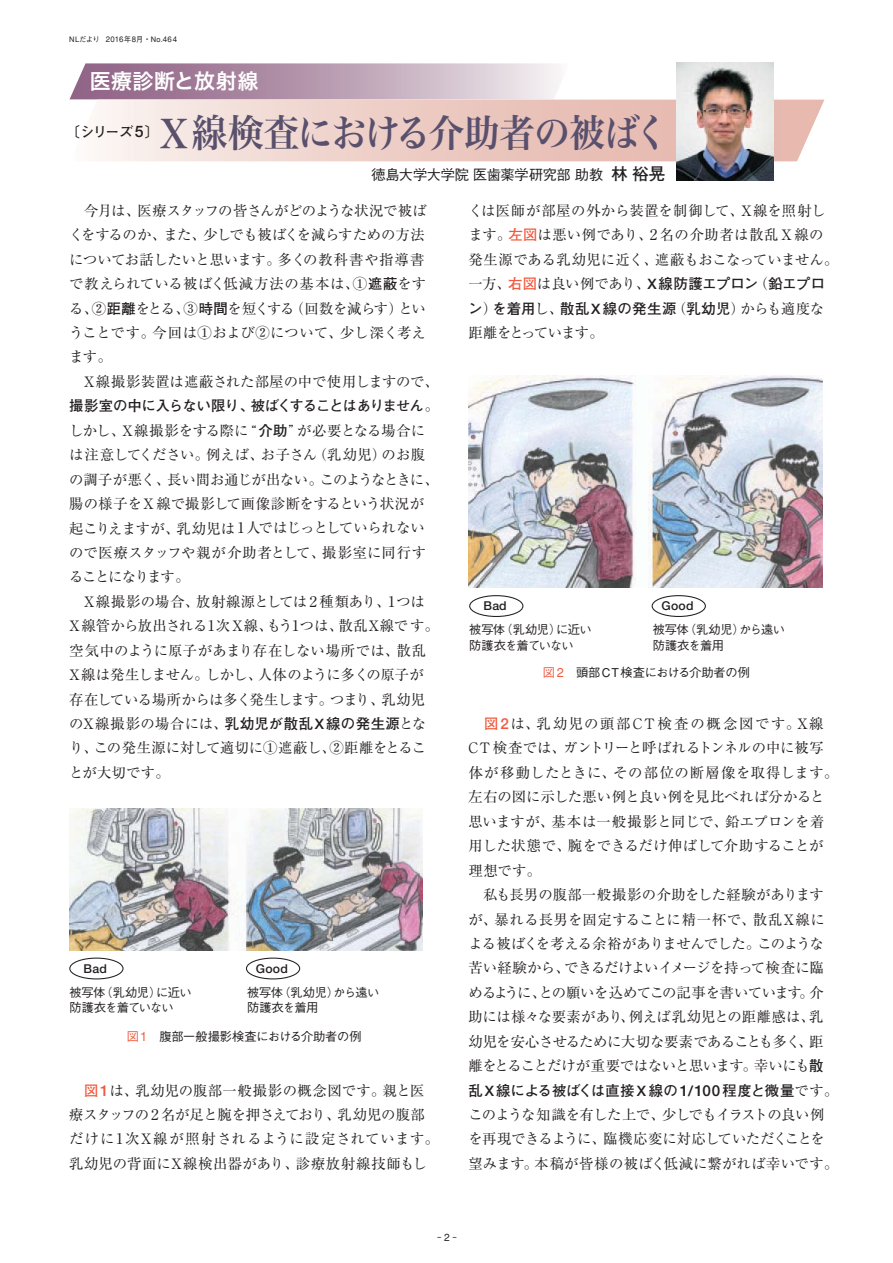
<style>
.page{position:relative;width:893px;height:1263px;background:#fff}
.page>*{position:absolute;margin:0;border:0;box-sizing:border-box;transform-origin:0 0}
.t1{font:38.25px "Hira Min Pro W6 90 msp RKSJ H";letter-spacing:-.02em;color:#58506d;scale:.93 1}
.t2{font:21px "Hira Kaku Pro W6 90 msp RKSJ H";letter-spacing:.025em;color:#fff}
.t3{font:14.4px/24.5px "Ryumin regular 90 msp RKSJ H";letter-spacing:-.005em;color:#231f20}
.t4{font:14.4px/24.5px "Ryumin regular 90 msp RKSJ H";letter-spacing:.015em;color:#231f20}
.t5{font:14.4px/24.5px "Ryumin regular 90 msp RKSJ H";letter-spacing:-.025em;color:#231f20}
.t6{font:14.4px "Futo Go B101 Bold 90 msp RKSJ H";letter-spacing:-.005em;color:#231f20}
.t7{font:14.4px "Futo Go B101 Bold 90 msp RKSJ H";letter-spacing:-.045em;color:#231f20}
.t8{font:14.4px "Futo Go B101 Bold 90 msp RKSJ H";letter-spacing:.04em;color:#231f20}
.t9{font:14.4px "Ryumin regular 90 msp RKSJ H";letter-spacing:-.07em;color:#231f20}
.t10{font:14.25px "Gothic BBB Medium 90 msp RKSJ H";letter-spacing:-.015em;color:#231f20}
.t11{font:13.8px "Futo Go B101 Bold 90 msp RKSJ H";color:#231f20}
.t12{font:12.15px/15.9px "Gothic BBB Medium 90 msp RKSJ H";letter-spacing:-.04em;color:#231f20}
.t13{font:12.15px "Gothic BBB Medium 90 msp RKSJ H";letter-spacing:-.02em;color:#231f20}
.t14{font:12.15px "Gothic BBB Medium 90 msp RKSJ H";letter-spacing:-.01em;color:#231f20}
.t15{font:12.15px "Futo Go B101 Bold 90 msp RKSJ H";letter-spacing:.015em;color:#231f20}
.t16{font:9.75px "Gothic BBB Medium 90 msp RKSJ H";color:#231f20}
.t17{font:7.5px "Gothic BBB Medium 90 msp RKSJ H";color:#231f20}
.s1{font-size:7.8px}
.s2{font-size:15.9px}
.s3{font-size:39.3px}
.s4{font-family:"Futo Go B101 Bold 90 msp RKSJ H";font-size:16.5px}
.s5{font-family:"Futo Go B101 Bold 90 msp RKSJ H"}
.s6{font-family:"Ryumin regular 90 msp RKSJ H"}
.s7{font-size:15.15px}
.s8{font-family:"Futo Go B101 Bold 90 msp RKSJ H";color:#f15a40}
.s9{color:#f15a40}
.s10{font-size:12.9px;color:#f15a40}
.s11{font-family:"Futo Go B101 Bold 90 msp RKSJ H";font-size:15.15px;color:#f15a40}
.s12{font-size:10.2px}
</style>
<div class="page">
<svg style="left:70px;top:63px;width:489px;height:36px;background:#bca2b5"></svg>
<svg style="left:94px;top:100px;width:730px;height:61px;background:#eed1ca"></svg>
<img style="left:677px;top:63px;width:96px;height:118px">
<img style="left:69px;top:809px;width:354px;height:141px">
<img style="left:469px;top:376px;width:354px;height:212px">
<div style="left:246px;top:958px;width:54px;height:21px;border:1px solid #231f20;border-radius:50%"></div>
<div style="left:69px;top:958px;width:55px;height:21px;border:1px solid #231f20;border-radius:50%"></div>
<div style="left:652px;top:595px;width:54px;height:22px;border:1px solid #231f20;border-radius:50%"></div>
<div style="left:469px;top:595px;width:54px;height:22px;border:1px solid #231f20;border-radius:50%"></div>
<p class="t17" style="left:69px;top:37px;width:109px">NLだより　<span class="s1">2016</span>年<span class="s1">8</span>月・No.<span class="s1">464</span></p>
<h2 class="t2" style="left:90px;top:74px;width:170px">医療診断と放射線</h2>
<p class="t11" style="left:67px;top:127px;width:92px">〔シリーズ<span class="s2">5</span>〕</p>
<h1 class="t1" style="left:160px;top:118px;width:549px"><span class="s3">X</span>線検査における介助者の被ばく</h1>
<p class="t10" style="left:371px;top:169px;width:295px">徳島大学大学院 医歯薬学研究部 助教<span class="s4">林 裕晃</span></p>
<p class="t3" style="left:69px;top:200px;width:371px">　今月は、医療スタッフの皆さんがどのような状況で被ばくをするのか、また、少しでも被ばくを減らすための方法についてお話したいと思います。多くの教科書や指導書で教えられている被ばく低減方法の基本は、①<span class="s5">遮蔽</span>をする、②<span class="s5">距離</span>をとる、③<span class="s5">時間</span>を短くする（回数を減らす）ということです。今回は①および②について、少し深く考えます。<br>　X線撮影装置は遮蔽された部屋の中で使用しますので、</p>
<p class="t7" style="left:69px;top:400px;width:371px">撮影室の中に入らない限り、被ばくすることはありません<span class="s6">。</span></p>
<p class="t3" style="left:69px;top:420px;width:371px">しかし、X線撮影をする際に“<span class="s5">介助</span>”が必要となる場合には注意してください。例えば、お子さん（乳幼児）のお腹の調子が悪く、長い間お通じが出ない。このようなときに、腸の様子をX 線で撮影して画像診断をするという状況が起こりえますが、乳幼児は<span class="s7">1</span>人ではじっとしていられないので医療スタッフや親が介助者として、撮影室に同行することになります。<br>　X線撮影の場合、放射線源としては<span class="s7">2</span> 種類あり、<span class="s7">1</span>つは<br>X線管から放出される<span class="s7">1</span>次X線、もう<span class="s7">1</span>つは、散乱X線です。空気中のように原子があまり存在しない場所では、散乱<br>X線は発生しません。しかし、人体のように多くの原子が存在している場所からは多く発生します。つまり、乳幼児のX線撮影の場合には、<span class="s5">乳幼児が散乱X線の発生源</span>となり、この発生源に対して適切に①遮蔽し、②距離をとることが大切です。</p>
<p class="t4" style="left:468px;top:200px;width:371px">くは医師が部屋の外から装置を制御して、X線を照射します。<span class="s8">左図</span>は悪い例であり、<span class="s7">2</span> 名の介助者は散乱 X線の発生源である乳幼児に近く、遮蔽もおこなっていません。一方、<span class="s8">右図</span>は良い例であり、<span class="s5">X線防護エプロン</span>（<span class="s5">鉛エプロ</span></p>
<p class="t8" style="left:468px;top:303px;width:357px">ン<span class="s6">）</span>を着用<span class="s6">し、</span>散乱X線の発生源<span class="s6">（</span>乳幼児<span class="s6">）からも適度な</span></p>
<p class="t9" style="left:468px;top:327px;width:137px">距離をとっています。</p>
<p class="t15" style="left:483px;top:601px;width:25px">Bad</p>
<p class="t15" style="left:662px;top:601px;width:33px">Good</p>
<p class="t12" style="left:469px;top:623px;width:124px">被写体（乳幼児）に近い防護衣を着ていない</p>
<p class="t12" style="left:653px;top:623px;width:134px">被写体（乳幼児）から遠い防護衣を着用</p>
<p class="t14" style="left:543px;top:668px;width:208px"><span class="s9">図</span><span class="s10">2</span>　頭部CT検査における介助者の例</p>
<p class="t3" style="left:468px;top:713px;width:371px;text-indent:16px"><span class="s8">図</span><span class="s11">2</span>は、乳幼児の頭部CT検査の概念図です。X線<br>CT検査では、ガントリーと呼ばれるトンネルの中に被写体が移動したときに、その部位の断層像を取得します。左右の図に示した悪い例と良い例を見比べれば分かると思いますが、基本は一般撮影と同じで、鉛エプロンを着用した状態で、腕をできるだけ伸ばして介助することが理想です。<br>　私も長男の腹部一般撮影の介助をした経験がありますが、暴れる長男を固定することに精一杯で、散乱X線による被ばくを考える余裕がありませんでした。このような苦い経験から、できるだけよいイメージを持って検査に臨めるように、との願いを込めてこの記事を書いています。介助には様々な要素があり、例えば乳幼児との距離感は、乳幼児を安心させるために大切な要素であることも多く、距離をとることだけが重要ではないと思います。幸いにも<span class="s5">散</span></p>
<p class="t6" style="left:468px;top:1085px;width:371px">乱X 線による被ばくは直接 X 線の<span class="s7">1</span>/<span class="s7">100</span>程度と微量<span class="s6">です。</span></p>
<p class="t5" style="left:468px;top:1104px;width:371px">このような知識を有した上で、少しでもイラストの良い例を再現できるように、臨機応変に対応していただくことを望みます。本稿が皆様の被ばく低減に繋がれば幸いです。</p>
<p class="t15" style="left:84px;top:964px;width:25px">Bad</p>
<p class="t15" style="left:256px;top:964px;width:33px">Good</p>
<p class="t12" style="left:69px;top:986px;width:124px">被写体（乳幼児）に近い防護衣を着ていない</p>
<p class="t12" style="left:247px;top:986px;width:134px">被写体（乳幼児）から遠い防護衣を着用</p>
<p class="t13" style="left:127px;top:1032px;width:236px"><span class="s9">図</span><span class="s10">1</span>　腹部一般撮影検査における介助者の例</p>
<p class="t4" style="left:69px;top:1080px;width:371px;text-indent:15px"><span class="s8">図</span><span class="s11">1</span>は、乳幼児の腹部一般撮影の概念図です。親と医療スタッフの<span class="s7">2</span> 名が足と腕を押さえており、乳幼児の腹部だけに<span class="s7">1</span>次X線が照射されるように設定されています。乳幼児の背面にX線検出器があり、診療放射線技師もし</p>
<p class="t16" style="left:434px;top:1234px;width:27px">‐<span class="s12">2</span>‐</p>
</div>
